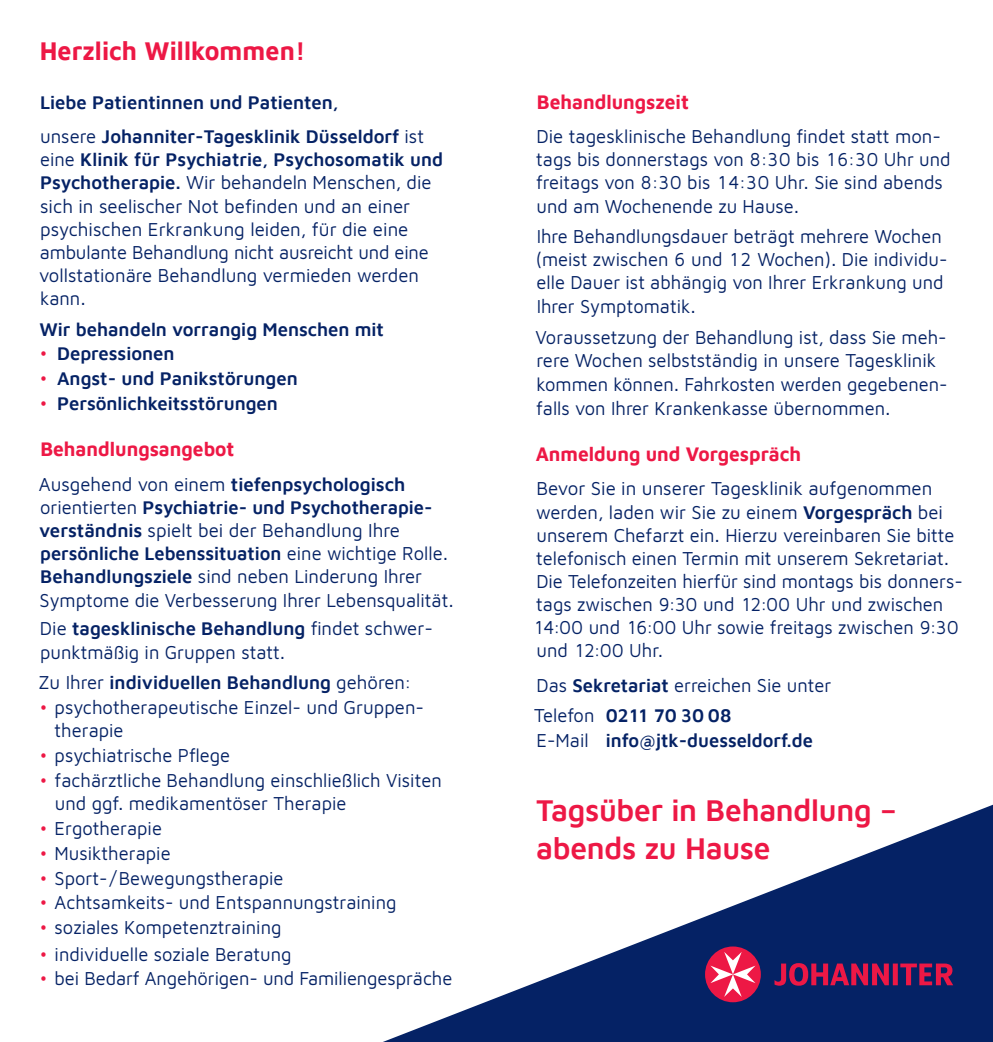
<style>
.page{position:relative;width:993px;height:1042px;background:#fff}
.page>*{position:absolute;margin:0;border:0;box-sizing:border-box;transform-origin:0 0}
.t1{font:600 31.5px/37.8px "Maven Johanniter";letter-spacing:-.01em;color:#ed1845;scale:.95 1}
.t2{font:700 26.25px "Maven Johanniter";letter-spacing:.005em;color:#ed1845;scale:.95 1}
.t3{font:700 20.12px "Maven Johanniter";color:#ed1845;scale:.95 1}
.t4{font:19.25px/23.1px "Maven Johanniter";color:#052265;scale:.95 1}
.t5{font:19.25px/23.1px "Maven Johanniter";color:#052265;scale:.96 1}
.t6{font:19.25px/23.1px "Maven Johanniter";color:#052265}
.t7{font:600 19.25px/34.6px "Maven Johanniter";color:#052265;scale:.96 1}
.t8{font:600 19.25px "Maven Johanniter";color:#052265;scale:.95 1}
.s1{font-weight:400}
.s2{font-weight:600}
.s3{font-weight:400;color:#ed1845}
.s4{color:#ed1845}
</style>
<div class="page">
<svg style="left:383px;top:805px;width:609px;height:237px"></svg>
<div style="left:765px;top:987px;width:216px;height:37px;background:#052265"></div>
<svg style="left:704px;top:946px;width:248px;height:56px"></svg>
<h2 class="t2" style="left:40px;top:33px;width:281px">Herzlich Willkommen!</h2>
<p class="t7" style="left:40px;top:83px;width:401px">Liebe Patientinnen und Patienten,<br><span class="s1">unsere</span> Johanniter-Tagesklinik Düsseldorf <span class="s1">ist</span></p>
<p class="t4" style="left:39px;top:147px;width:426px">eine <span class="s2">Klinik für Psychiatrie, Psychosomatik und Psychotherapie.</span> Wir behandeln Menschen, die sich in seelischer Not befinden und an einer psychischen Erkrankung leiden, für die eine ambulante Behandlung nicht ausreicht und eine vollstationäre Behandlung vermieden werden kann.</p>
<p class="t7" style="left:39px;top:310px;width:360px">Wir behandeln vorrangig Menschen mit</p>
<p class="t7" style="left:40px;top:335px;width:142px"><span class="s3">•</span> Depressionen</p>
<p class="t7" style="left:40px;top:360px;width:270px"><span class="s3">•</span> Angst- und Panikstörungen</p>
<p class="t7" style="left:40px;top:385px;width:249px"><span class="s3">•</span> Persönlichkeitsstörungen</p>
<p class="t3" style="left:40px;top:435px;width:206px">Behandlungsangebot</p>
<p class="t5" style="left:39px;top:472px;width:433px">Ausgehend von einem <span class="s2">tiefenpsychologisch </span>orientierten <span class="s2">Psychiatrie- und Psychotherapie&shy;verständnis</span> spielt bei der Behandlung Ihre <span class="s2">persönliche Lebenssituation</span> eine wichtige Rolle.<br><span class="s2">Behandlungsziele</span> sind neben Linderung Ihrer Symptome die Verbesserung Ihrer Lebensqualität.</p>
<p class="t5" style="left:40px;top:616px;width:411px">Die <span class="s2">tagesklinische Behandlung</span> findet schwer&shy;punktmäßig in Gruppen statt.</p>
<p class="t7" style="left:38px;top:664px;width:389px"><span class="s1">Zu Ihrer</span> individuellen Behandlung <span class="s1">gehören:</span></p>
<p class="t5" style="left:55px;top:694px;width:386px;text-indent:-15px"><span class="s4">•</span> psychotherapeutische Einzel- und Gruppen&shy;therapie</p>
<p class="t4" style="left:40px;top:742px;width:202px"><span class="s4">•</span> psychiatrische Pflege</p>
<p class="t4" style="left:55px;top:767px;width:408px;text-indent:-15px"><span class="s4">•</span> fachärztliche Behandlung einschließlich Visiten und ggf. medikamentöser Therapie</p>
<p class="t4" style="left:40px;top:815px;width:130px"><span class="s4">•</span> Ergotherapie</p>
<p class="t4" style="left:40px;top:840px;width:139px"><span class="s4">•</span> Musiktherapie</p>
<p class="t4" style="left:40px;top:865px;width:258px"><span class="s4">•</span> Sport-/Bewegungstherapie</p>
<p class="t4" style="left:40px;top:890px;width:377px"><span class="s4">•</span> Achtsamkeits- und Entspannungstraining</p>
<p class="t4" style="left:40px;top:915px;width:256px"><span class="s4">•</span> soziales Kompetenztraining</p>
<p class="t4" style="left:40px;top:941px;width:266px"><span class="s4">•</span> individuelle soziale Beratung</p>
<p class="t4" style="left:40px;top:966px;width:435px"><span class="s4">•</span> bei Bedarf Angehörigen- und Familiengespräche</p>
<p class="t3" style="left:536px;top:87px;width:162px">Behandlungszeit</p>
<p class="t5" style="left:536px;top:124px;width:433px">Die tagesklinische Behandlung findet statt mon&shy;tags bis donnerstags von 8:30 bis 16:30 Uhr und freitags von 8:30 bis 14:30 Uhr. Sie sind abends und am Wochenende zu Hause.</p>
<p class="t4" style="left:535px;top:224px;width:435px">Ihre Behandlungsdauer beträgt mehrere Wochen (meist zwischen 6 und 12 Wochen). Die individu&shy;elle Dauer ist abhängig von Ihrer Erkrankung und Ihrer Symptomatik.</p>
<p class="t4" style="left:535px;top:324px;width:435px;line-height:23.6px">Voraussetzung der Behandlung ist, dass Sie meh&shy;rere Wochen selbstständig in unsere Tagesklinik kommen können. Fahrkosten werden gegebenen&shy;falls von Ihrer Krankenkasse übernommen.</p>
<p class="t3" style="left:535px;top:439px;width:281px">Anmeldung und Vorgespräch</p>
<p class="t6" style="left:532px;top:476px;width:432px">Bevor Sie in unserer Tagesklinik aufgenommen werden, laden wir Sie zu einem <span class="s2">Vorgespräch</span> bei unserem Chefarzt ein. Hierzu vereinbaren Sie bitte telefonisch einen Termin mit unserem Sekretariat.<br>Die Telefonzeiten hierfür sind montags bis donners&shy;tags zwischen 9:30 und 12:00 Uhr und zwischen 14:00 und 16:00 Uhr sowie freitags zwischen 9:30 und 12:00 Uhr.</p>
<p class="t4" style="left:534px;top:669px;width:314px;line-height:30.6px">Das <span class="s2">Sekretariat</span> erreichen Sie unter<br>Telefon <span class="s2">0211 70 30 08</span></p>
<p class="t8" style="left:536px;top:727px;width:292px"><span class="s1">E-Mail</span> info@jtk-duesseldorf.de</p>
<h1 class="t1" style="left:536px;top:789px;width:381px">Tagsüber in Behandlung – abends zu Hause</h1>
</div>
